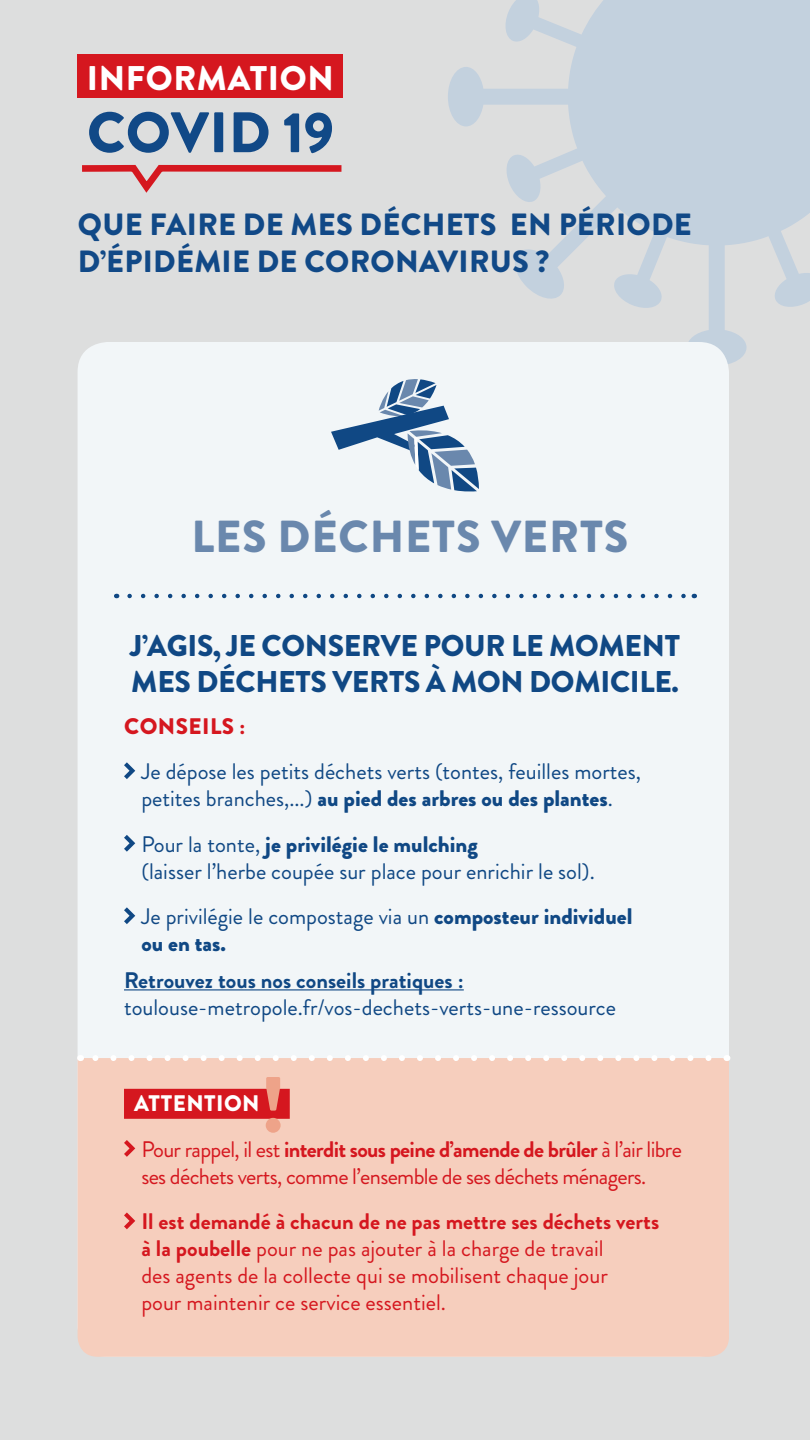
<style>
.page{position:relative;width:810px;height:1440px;background:#dddede}
.page>*{position:absolute;margin:0;border:0;box-sizing:border-box;transform-origin:0 0}
.t1{font:900 78.53px "Brandon Grotesque";color:#eea389}
.t2{font:900 57px "Brandon Grotesque";letter-spacing:.005em;color:#114987}
.t3{font:900 44.78px "Brandon Grotesque";letter-spacing:.02em;color:#6a88ad}
.t4{font:900 34.2px "Brandon Grotesque";letter-spacing:.02em;color:#fff}
.t5{font:900 30.67px/36.8px "Brandon Grotesque";letter-spacing:.01em;color:#114987}
.t6{font:900 30px/36px "Brandon Grotesque";letter-spacing:-.01em;color:#104884}
.t7{font:22.5px/27px "Brandon Grotesque";color:#104884}
.t8{font:22.5px/27px "Brandon Grotesque";color:#d5171f}
.t9{font:700 22.5px/45.5px "Brandon Grotesque";letter-spacing:-.03em;color:#d5171f}
.t10{font:22.5px "Brandon Grotesque";letter-spacing:-.03em;color:#d5171f}
.t11{font:700 22.5px "Brandon Grotesque";color:#104884}
.t12{font:900 22.5px "Brandon Grotesque";letter-spacing:.02em;color:#d5171f}
.s1{font-weight:900}
.s2{font-weight:900;color:#fff}
.s3{font-weight:400}
.s4{font-weight:700}
</style>
<div class="page">
<svg style="left:448px;top:0;width:362px;height:364px;fill:#c3d1de"></svg>
<div style="left:78px;top:54px;width:265px;height:44px;background:#d5171f"></div>
<svg style="left:82px;top:164px;width:260px;height:29px"></svg>
<div style="left:78px;top:342px;width:651px;height:1015px;background:#f2f6f8;border-radius:30px"></div>
<hr style="left:124px;top:989px;width:340px;height:1px;background:#104884">
<svg style="left:124px;top:762px;width:11px;height:17px"></svg>
<svg style="left:124px;top:835px;width:11px;height:17px"></svg>
<svg style="left:124px;top:907px;width:11px;height:17px"></svg>
<svg style="left:130px;top:594px;width:556px;height:4px"></svg>
<div style="left:78px;top:1058px;width:651px;height:299px;background:#f6cebd"></div>
<div style="left:124px;top:1089px;width:166px;height:30px;background:#d5171f"></div>
<svg style="left:124px;top:1140px;width:11px;height:17px"></svg>
<svg style="left:124px;top:1213px;width:11px;height:16px"></svg>
<svg style="left:89px;top:1055px;width:620px;height:6px"></svg>
<svg style="left:331px;top:379px;width:148px;height:113px"></svg>
<h3 class="t4" style="left:87px;top:54px;width:249px">INFORMATION</h3>
<h2 class="t2" style="left:87px;top:92px;width:249px">COVID 19</h2>
<h3 class="t5" style="left:78px;top:207px;width:616px">QUE FAIRE DE MES DÉCHETS EN PÉRIODE<br>D’ÉPIDÉMIE DE CORONAVIRUS ?</h3>
<h3 class="t3" style="left:191px;top:505px;width:438px">LES DÉCHETS VERTS</h3>
<h3 class="t6" style="left:130px;top:628px;width:552px">J’AGIS, JE CONSERVE POUR LE MOMENT<br>MES DÉCHETS VERTS À MON DOMICILE.</h3>
<p class="t12" style="left:124px;top:710px;width:123px">CONSEILS :</p>
<p class="t7" style="left:141px;top:758px;width:501px">Je dépose les petits déchets verts (tontes, feuilles mortes, petites branches,...) <span class="s1">au pied des arbres ou des plantes</span>.</p>
<p class="t7" style="left:141px;top:831px;width:455px">Pour la tonte, <span class="s1">je privilégie le mulching<br></span>(laisser l’herbe coupée sur place pour enrichir le sol).</p>
<p class="t7" style="left:141px;top:903px;width:493px">Je privilégie le compostage via un <span class="s1">composteur individuel ou en tas.</span></p>
<p class="t11" style="left:124px;top:964px;width:341px">Retrouvez tous nos conseils pratiques :</p>
<p class="t7" style="left:124px;top:994px;width:494px">toulouse-metropole.fr/vos-dechets-verts-une-ressource</p>
<h1 class="t1" style="left:261px;top:1049px;width:26px">!</h1>
<p class="t9" style="left:141px;top:1081px;width:542px;text-indent:-7px"><span class="s2">ATTENTION<br></span><span class="s3">Pour rappel, il est</span> interdit sous peine d’amende de brûler <span class="s3">à l’air libre</span></p>
<p class="t10" style="left:141px;top:1161px;width:506px">ses déchets verts, comme l’ensemble de ses déchets ménagers.</p>
<p class="t8" style="left:141px;top:1208px;width:519px"><span class="s4">Il est demandé à chacun de ne pas mettre ses déchets verts à la poubelle</span> pour ne pas ajouter à la charge de travail<br>des agents de la collecte qui se mobilisent chaque jour<br>pour maintenir ce service essentiel.</p>
</div>
